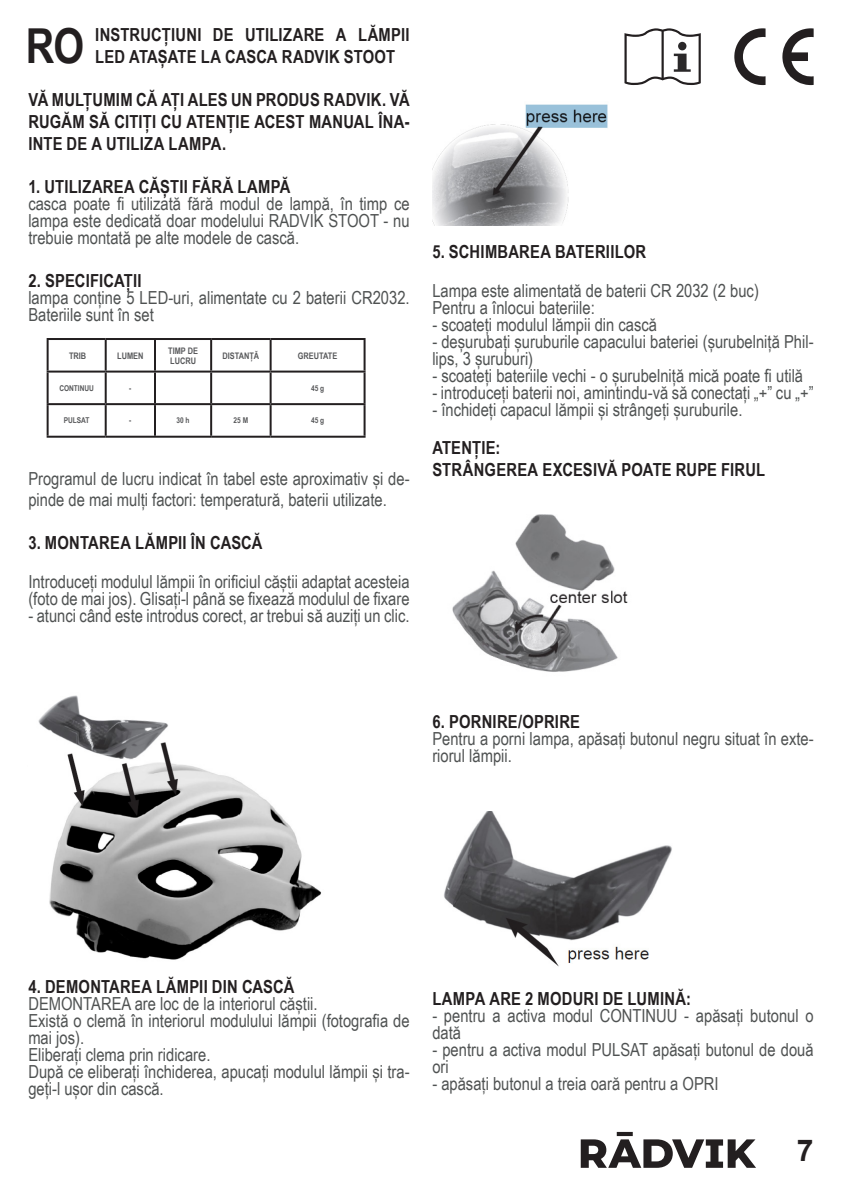
<style>
.page{position:relative;width:842px;height:1191px;background:#fff}
.page>*{position:absolute;margin:0;border:0;box-sizing:border-box;transform-origin:0 0}
.t1{font:700 48.2px "Arial Narrow";color:#231f20}
.t2{font:700 30px "Arial";color:#231f20}
.Zwykły_akapit{font:18px/17px "Arial Narrow";color:#4f5252}
.Zwykły_akapit-2{font:700 18px/21.6px "Arial Narrow";letter-spacing:.01em;color:#231f20}
.t3{font:700 9px/10px "Arial Narrow";color:#57585a}
.t4{font:700 8px "Arial Narrow";color:#57585a}
</style>
<div class="page">
<svg style="left:624px;top:28px;width:77px;height:57px"></svg>
<svg style="left:782px;top:28px;width:32px;height:57px"></svg>
<svg style="left:734px;top:28px;width:31px;height:57px"></svg>
<hr style="left:47px;top:338px;width:59px;height:2px;background:#231f20">
<hr style="left:47px;top:340px;width:2px;height:30px;background:#231f20">
<hr style="left:106px;top:338px;width:49px;height:2px;background:#231f20">
<hr style="left:105px;top:340px;width:2px;height:30px;background:#231f20">
<hr style="left:155px;top:338px;width:56px;height:2px;background:#231f20">
<hr style="left:154px;top:340px;width:2px;height:30px;background:#231f20">
<hr style="left:211px;top:338px;width:60px;height:2px;background:#231f20">
<hr style="left:210px;top:340px;width:2px;height:30px;background:#231f20">
<hr style="left:271px;top:338px;width:95px;height:2px;background:#231f20">
<hr style="left:270px;top:340px;width:2px;height:30px;background:#231f20">
<hr style="left:364px;top:340px;width:2px;height:30px;background:#231f20">
<hr style="left:47px;top:370px;width:59px;height:2px;background:#231f20">
<hr style="left:47px;top:372px;width:2px;height:31px;background:#231f20">
<hr style="left:106px;top:370px;width:49px;height:2px;background:#231f20">
<hr style="left:105px;top:372px;width:2px;height:31px;background:#231f20">
<hr style="left:155px;top:370px;width:56px;height:2px;background:#231f20">
<hr style="left:154px;top:372px;width:2px;height:31px;background:#231f20">
<hr style="left:211px;top:370px;width:60px;height:2px;background:#231f20">
<hr style="left:210px;top:372px;width:2px;height:31px;background:#231f20">
<hr style="left:271px;top:370px;width:95px;height:2px;background:#231f20">
<hr style="left:270px;top:372px;width:2px;height:31px;background:#231f20">
<hr style="left:364px;top:372px;width:2px;height:31px;background:#231f20">
<hr style="left:47px;top:403px;width:59px;height:2px;background:#231f20">
<hr style="left:47px;top:405px;width:2px;height:31px;background:#231f20">
<hr style="left:106px;top:403px;width:49px;height:2px;background:#231f20">
<hr style="left:105px;top:405px;width:2px;height:31px;background:#231f20">
<hr style="left:155px;top:403px;width:56px;height:2px;background:#231f20">
<hr style="left:154px;top:405px;width:2px;height:31px;background:#231f20">
<hr style="left:211px;top:403px;width:60px;height:2px;background:#231f20">
<hr style="left:210px;top:405px;width:2px;height:31px;background:#231f20">
<hr style="left:271px;top:403px;width:95px;height:2px;background:#231f20">
<hr style="left:270px;top:405px;width:2px;height:31px;background:#231f20">
<hr style="left:364px;top:405px;width:2px;height:31px;background:#231f20">
<hr style="left:47px;top:436px;width:59px;height:2px;background:#231f20">
<hr style="left:106px;top:436px;width:49px;height:2px;background:#231f20">
<hr style="left:155px;top:436px;width:56px;height:2px;background:#231f20">
<hr style="left:211px;top:436px;width:60px;height:2px;background:#231f20">
<hr style="left:271px;top:436px;width:95px;height:2px;background:#231f20">
<img style="left:38px;top:695px;width:283px;height:265px">
<img style="left:432px;top:104px;width:176px;height:121px">
<img style="left:444px;top:811px;width:228px;height:156px">
<img style="left:452px;top:514px;width:176px;height:158px">
<svg style="left:581px;top:1132px;width:175px;height:35px"></svg>
<p class="t1" style="left:26px;top:10px;width:60px">RO</p>
<p class="Zwykły_akapit-2" style="left:95px;top:23px;width:316px">INSTRUCȚIUNI DE UTILIZARE A LĂMPII<br>LED ATAȘATE LA CASCA RADVIK STOOT</p>
<p class="Zwykły_akapit-2" style="left:28px;top:88px;width:383px;text-align:justify">VĂ MULȚUMIM CĂ AȚI ALES UN PRODUS RADVIK. VĂ RUGĂM SĂ CITIȚI CU ATENȚIE ACEST MANUAL ÎNA-INTE DE A UTILIZA LAMPA.</p>
<p class="Zwykły_akapit-2" style="left:28px;top:175px;width:264px">1. UTILIZAREA CĂȘTII FĂRĂ LAMPĂ</p>
<p class="Zwykły_akapit" style="left:28px;top:194px;width:383px;text-align:justify">casca poate fi utilizată fără modul de lampă, în timp ce lampa este dedicată doar modelului RADVIK STOOT - nu trebuie montată pe alte modele de cască.</p>
<p class="Zwykły_akapit-2" style="left:28px;top:269px;width:115px">2. SPECIFICAȚII</p>
<p class="Zwykły_akapit" style="left:28px;top:288px;width:383px">lampa conține 5 LED-uri, alimentate cu 2 baterii CR2032.<br>Bateriile sunt în set</p>
<p class="t3" style="left:69px;top:350px;width:19px">TRIB</p>
<p class="t3" style="left:117px;top:350px;width:28px">LUMEN</p>
<p class="t3" style="left:168px;top:345px;width:31px">TIMP DE<br>LUCRU</p>
<p class="t3" style="left:222px;top:350px;width:38px">DISTANȚĂ</p>
<p class="t3" style="left:298px;top:350px;width:41px">GREUTATE</p>
<p class="t4" style="left:59px;top:382px;width:36px">CONTINUU</p>
<p class="t4" style="left:129px;top:382px;width:4px">-</p>
<p class="t4" style="left:311px;top:382px;width:15px">45 g</p>
<p class="t4" style="left:64px;top:414px;width:27px">PULSAT</p>
<p class="t4" style="left:129px;top:414px;width:4px">-</p>
<p class="t4" style="left:176px;top:414px;width:15px">30 h</p>
<p class="t4" style="left:234px;top:414px;width:16px">25 M</p>
<p class="t4" style="left:311px;top:414px;width:15px">45 g</p>
<p class="Zwykły_akapit" style="left:28px;top:467px;width:383px;line-height:21.6px">Programul de lucru indicat în tabel este aproximativ și de&shy;pinde de mai mulți factori: temperatură, baterii utilizate.</p>
<p class="Zwykły_akapit-2" style="left:28px;top:531px;width:236px">3. MONTAREA LĂMPII ÎN CASCĂ</p>
<p class="Zwykły_akapit" style="left:28px;top:572px;width:383px">Introduceți modulul lămpii în orificiul căștii adaptat acesteia (foto de mai jos). Glisați-l până se fixează modulul de fixare</p>
<p class="Zwykły_akapit" style="left:28px;top:606px;width:383px">- atunci când este introdus corect, ar trebui să auziți un clic.</p>
<p class="Zwykły_akapit-2" style="left:432px;top:240px;width:215px">5. SCHIMBAREA BATERIILOR</p>
<p class="Zwykły_akapit" style="left:432px;top:281px;width:328px">Lampa este alimentată de baterii CR 2032 (2 buc)</p>
<p class="Zwykły_akapit" style="left:432px;top:298px;width:164px">Pentru a înlocui bateriile:</p>
<p class="Zwykły_akapit" style="left:432px;top:315px;width:226px">- scoateți modulul lămpii din cască</p>
<p class="Zwykły_akapit" style="left:432px;top:332px;width:383px">- deșurubați șuruburile capacului bateriei (șurubelniță Phil&shy;lips, 3 șuruburi)</p>
<p class="Zwykły_akapit" style="left:432px;top:366px;width:372px">- scoateți bateriile vechi - o șurubelniță mică poate fi utilă</p>
<p class="Zwykły_akapit" style="left:432px;top:383px;width:383px">- introduceți baterii noi, amintindu-vă să conectați „+” cu „+”</p>
<p class="Zwykły_akapit" style="left:432px;top:400px;width:312px">- închideți capacul lămpii și strângeți șuruburile.</p>
<p class="Zwykły_akapit-2" style="left:432px;top:436px;width:70px">ATENȚIE:</p>
<p class="Zwykły_akapit-2" style="left:432px;top:458px;width:334px">STRÂNGEREA EXCESIVĂ POATE RUPE FIRUL</p>
<p class="Zwykły_akapit-2" style="left:432px;top:710px;width:149px">6. PORNIRE/OPRIRE</p>
<p class="Zwykły_akapit" style="left:432px;top:729px;width:383px">Pentru a porni lampa, apăsați butonul negru situat în exte&shy;riorul lămpii.</p>
<p class="Zwykły_akapit-2" style="left:28px;top:975px;width:268px">4. DEMONTAREA LĂMPII DIN CASCĂ</p>
<p class="Zwykły_akapit" style="left:28px;top:994px;width:291px">DEMONTAREA are loc de la interiorul căștii.</p>
<p class="Zwykły_akapit" style="left:28px;top:1011px;width:383px">Există o clemă în interiorul modulului lămpii (fotografia de mai jos).</p>
<p class="Zwykły_akapit" style="left:28px;top:1045px;width:184px">Eliberați clema prin ridicare.</p>
<p class="Zwykły_akapit" style="left:28px;top:1062px;width:383px">După ce eliberați închiderea, apucați modulul lămpii și tra&shy;geți-l ușor din cască.</p>
<p class="Zwykły_akapit-2" style="left:432px;top:987px;width:260px">LAMPA ARE 2 MODURI DE LUMINĂ:</p>
<p class="Zwykły_akapit" style="left:432px;top:1006px;width:383px">- pentru a activa modul CONTINUU - apăsați butonul o dată</p>
<p class="Zwykły_akapit" style="left:432px;top:1040px;width:383px">- pentru a activa modul PULSAT apăsați butonul de două ori</p>
<p class="Zwykły_akapit" style="left:432px;top:1074px;width:288px">- apăsați butonul a treia oară pentru a OPRI</p>
<h2 class="t2" style="left:797px;top:1129px;width:18px">7</h2>
</div>
